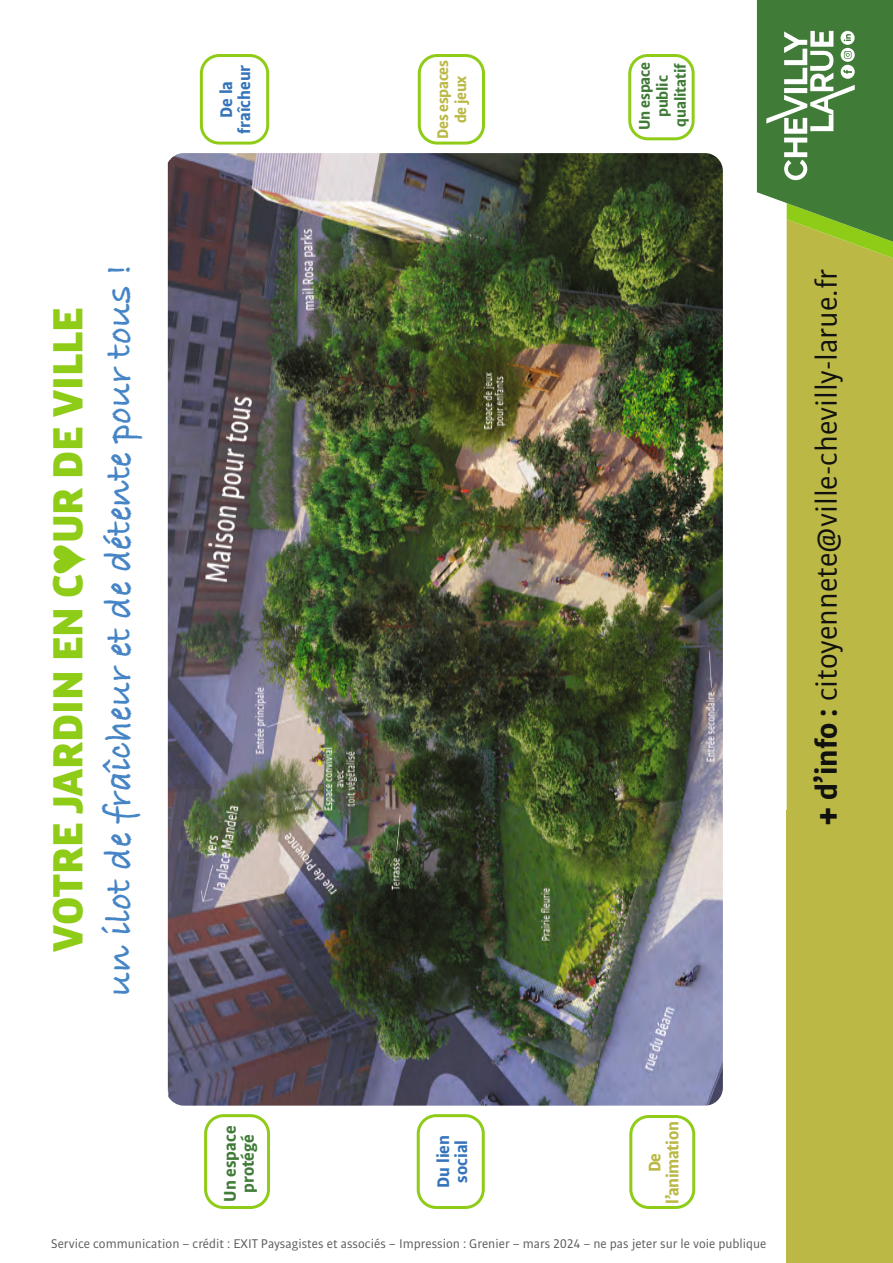
<style>
.page{position:relative;width:893px;height:1263px;background:#fff}
.page>*{position:absolute;margin:0;border:0;box-sizing:border-box;transform-origin:0 0}
.t1{font:900 45px "Bulo";color:#8ecc18}
.t2{font:700 39px "Bradley Hand ITCTT";color:#4584c5}
.t3{font:31.5px "Bulo";color:#11110f}
.t4{font:700 18px "Bulo";color:#3574ba}
.t5{font:700 18px "Bulo";color:#407b37}
.t6{font:700 18px "Bulo";letter-spacing:-.025em;color:#bbb846}
.t7{font:700 16.5px "Bulo";letter-spacing:-.01em;color:#407b37}
.t8{font:700 16.5px "Bulo";letter-spacing:-.02em;color:#bbb846}
.t9{font:13.5px "Bulo";color:#5a5c5b}
.s1{font-weight:700}
</style>
<div class="page">
<div style="left:787px;top:810px;width:106px;height:453px;background:#bbb846"></div>
<img style="left:168px;top:153px;width:555px;height:953px">
<div style="left:787px;top:258px;width:106px;height:552px;background:#bbb846"></div>
<svg style="left:757px;top:0;width:136px;height:258px;background:#699756"></svg>
<div style="left:200px;top:54px;width:69px;height:91px;border:3px solid #8ecc18;border-radius:18px"></div>
<div style="left:628px;top:54px;width:67px;height:86px;border:3px solid #8ecc18;border-radius:18px"></div>
<div style="left:418px;top:54px;width:67px;height:91px;border:3px solid #8ecc18;border-radius:18px"></div>
<div style="left:629px;top:1115px;width:66px;height:94px;border:3px solid #8ecc18;border-radius:18px"></div>
<div style="left:417px;top:1114px;width:68px;height:95px;border:3px solid #8ecc18;border-radius:18px"></div>
<div style="left:204px;top:1114px;width:66px;height:95px;border:3px solid #8ecc18;border-radius:18px"></div>
<p class="t8" style="left:432px;top:139px;width:81px;rotate:-90deg">Des espaces</p>
<p class="t4" style="left:233px;top:134px;width:71px;rotate:-90deg">fraîcheur</p>
<p class="t7" style="left:634px;top:130px;width:70px;rotate:-90deg">Un espace</p>
<p class="t7" style="left:670px;top:127px;width:65px;rotate:-90deg">qualitatif</p>
<p class="t7" style="left:652px;top:117px;width:43px;rotate:-90deg">public</p>
<p class="t8" style="left:450px;top:123px;width:49px;rotate:-90deg">de jeux</p>
<p class="t4" style="left:215px;top:118px;width:39px;rotate:-90deg">De la</p>
<p class="t1" style="left:38px;top:951px;width:645px;rotate:-90deg">VOTRE JARDIN EN C♥UR DE VILLE</p>
<p class="t2" style="left:89px;top:995px;width:733px;rotate:-90deg">un ilot de fraîcheur et de détente pour tous !</p>
<p class="t3" style="left:807px;top:827px;width:560px;rotate:-90deg"><span class="s1">+ d’info :</span> citoyennete@ville-chevilly-larue.fr</p>
<p class="t6" style="left:661px;top:1204px;width:84px;rotate:-90deg">l’animation</p>
<p class="t9" style="left:51px;top:1235px;width:717px">Service communication – crédit : EXIT Paysagistes et associés – Impression : Grenier – mars 2024 – ne pas jeter sur le voie publique</p>
<p class="t5" style="left:218px;top:1202px;width:78px;rotate:-90deg">Un espace</p>
<p class="t5" style="left:236px;top:1193px;width:60px;rotate:-90deg">protégé</p>
<p class="t4" style="left:432px;top:1188px;width:54px;rotate:-90deg">Du lien</p>
<p class="t4" style="left:450px;top:1183px;width:45px;rotate:-90deg">social</p>
<p class="t6" style="left:643px;top:1172px;width:21px;rotate:-90deg">De</p>
</div>
